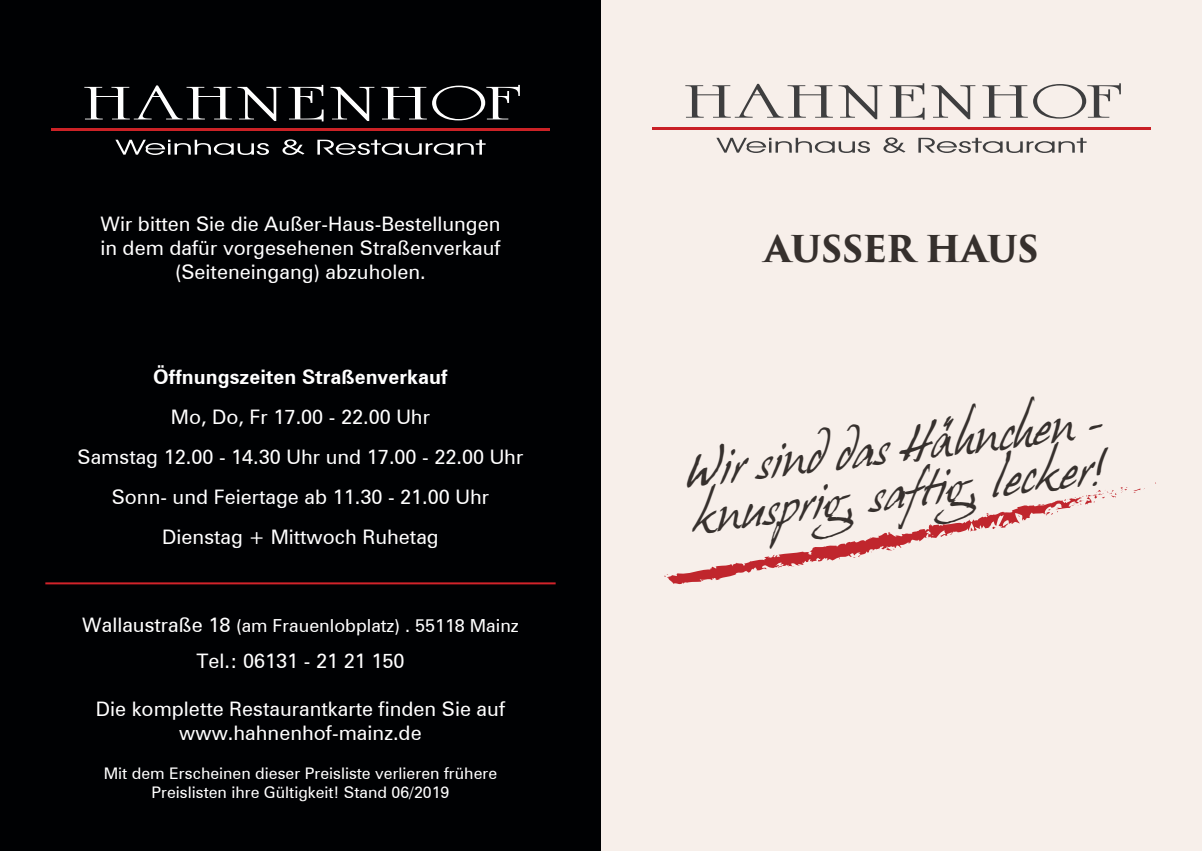
<style>
.page{position:relative;width:1202px;height:851px;background:#fff}
.page>*{position:absolute;margin:0;border:0;box-sizing:border-box;transform-origin:0 0}
.t1{font:43.6px "Hans Hand";color:#36302d}
.t2{font:700 36px "Trajan Pro 3";letter-spacing:-.015em;color:#36302d}
.t3{font:20px "Zurich BT";color:#fff}
.t4{font:700 20px "Zurich BT";color:#fff}
.t5{font:18px "Zurich BT";color:#fff}
.t6{font:16px "Zurich BT";color:#fff}
.s1{font-size:20px}
</style>
<div class="page">
<div style="left:591px;top:0;width:611px;height:850px;background:#f7efea"></div>
<div style="left:0;top:0;width:601px;height:850px;background:#000103"></div>
<hr style="left:51px;top:129px;width:499px;height:2px;background:#cb2226">
<svg style="left:115px;top:139px;width:371px;height:16px"></svg>
<svg style="left:84px;top:85px;width:436px;height:36px"></svg>
<hr style="left:652px;top:127px;width:499px;height:2px;background:#c92026">
<svg style="left:716px;top:137px;width:371px;height:16px"></svg>
<svg style="left:685px;top:83px;width:436px;height:37px"></svg>
<hr style="left:45px;top:582px;width:511px;height:2px;background:#d1232a">
<svg style="left:664px;top:487px;width:481px;height:98px"></svg>
<p class="t3" style="left:100px;top:211px;width:402px">Wir bitten Sie die Außer-Haus-Bestellungen</p>
<p class="t3" style="left:100px;top:235px;width:402px">in dem dafür vorgesehenen Straßenverkauf</p>
<p class="t3" style="left:175px;top:259px;width:252px">(Seiteneingang) abzuholen.</p>
<p class="t4" style="left:153px;top:364px;width:296px">Öffnungszeiten Straßenverkauf</p>
<p class="t3" style="left:171px;top:404px;width:261px">Mo, Do, Fr 17.00 - 22.00 Uhr</p>
<p class="t3" style="left:78px;top:444px;width:447px">Samstag 12.00 - 14.30 Uhr und 17.00 - 22.00 Uhr</p>
<p class="t3" style="left:112px;top:484px;width:379px">Sonn- und Feiertage ab 11.30 - 21.00 Uhr</p>
<p class="t3" style="left:162px;top:524px;width:278px">Dienstag + Mittwoch Ruhetag</p>
<p class="t5" style="left:82px;top:614px;width:438px"><span class="s1">Wallaustraße 18</span> (am Frauenlobplatz) . 55118 Mainz</p>
<p class="t3" style="left:196px;top:648px;width:210px">Tel.: 06131 - 21 21 150</p>
<p class="t3" style="left:96px;top:696px;width:411px">Die komplette Restaurantkarte finden Sie auf</p>
<p class="t3" style="left:179px;top:720px;width:244px">www.hahnenhof-mainz.de</p>
<p class="t6" style="left:104px;top:763px;width:395px">Mit dem Erscheinen dieser Preisliste verlieren frühere</p>
<p class="t6" style="left:152px;top:782px;width:299px">Preislisten ihre Gültigkeit! Stand 06/2019</p>
<p class="t2" style="left:764px;top:222px;width:276px">AUSSER HAUS</p>
<p class="t1" style="left:681px;top:447px;width:421px;rotate:-7deg">Wir sind das Hähnchen -</p>
<p class="t1" style="left:688px;top:493px;width:420px;rotate:-7deg">knusprig, saftig, lecker!</p>
</div>
